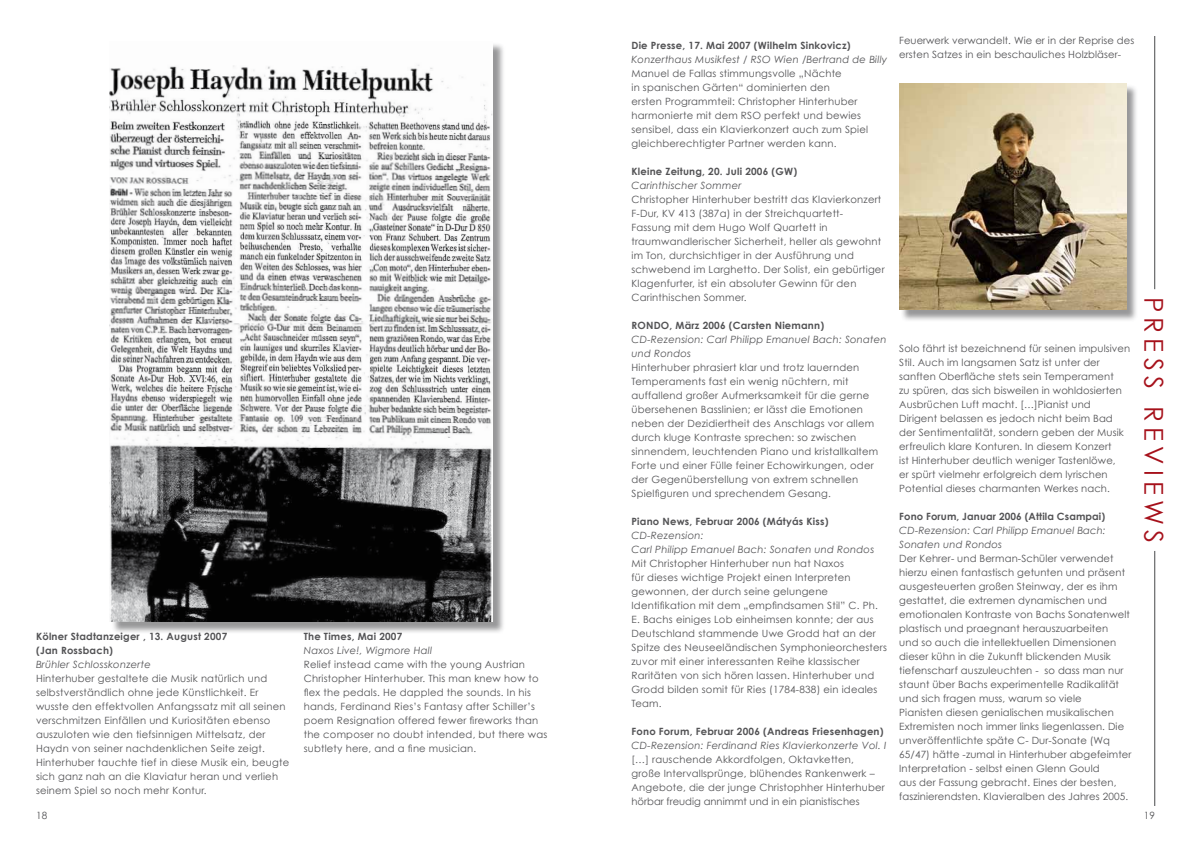
<style>
.page{position:relative;width:1191px;height:842px;background:#fff}
.page>*{position:absolute;margin:0;border:0;box-sizing:border-box;transform-origin:0 0}
.t1{font:26px "Century Gothic";letter-spacing:.2em;color:#a6111b}
.t2{font:10px/14px "Century Gothic";letter-spacing:.02em;color:#535355}
.t3{font:italic 10px/14px "Century Gothic";letter-spacing:.02em;color:#535355}
.t4{font:700 10px/14px "Century Gothic";letter-spacing:.02em;color:#535355}
</style>
<div class="page">
<div style="left:111px;top:43px;width:394px;height:591px;background:#535355;opacity:.6"></div>
<img style="left:109px;top:43px;width:384px;height:579px">
<div style="left:900px;top:85px;width:238px;height:237px;background:#535355;opacity:.6"></div>
<img style="left:899px;top:83px;width:227px;height:227px">
<hr style="left:1154px;top:551px;width:1px;height:255px;background:#48494b">
<hr style="left:1154px;top:36px;width:1px;height:253px;background:#48494b">
<p class="t4" style="left:36px;top:630px;width:193px">Kölner Stadtanzeiger , 13. August 2007 (Jan Rossbach)</p>
<p class="t3" style="left:36px;top:658px;width:116px">Brühler Schlosskonzerte</p>
<p class="t2" style="left:36px;top:672px;width:255px">Hinterhuber gestaltete die Musik natürlich und selbstverständlich ohne jede Künstlichkeit. Er wusste den effektvollen Anfangssatz mit all seinen verschmitzen Einfällen und Kuriositäten ebenso auszuloten wie den tiefsinnigen Mittelsatz, der Haydn von seiner nachdenklichen Seite zeigt.<br>Hinterhuber tauchte tief in diese Musik ein, beugte sich ganz nah an die Klaviatur heran und verlieh seinem Spiel so noch mehr Kontur.</p>
<p class="t4" style="left:304px;top:630px;width:100px">The Times, Mai 2007</p>
<p class="t3" style="left:304px;top:644px;width:130px">Naxos Live!, Wigmore Hall</p>
<p class="t2" style="left:304px;top:658px;width:245px">Relief instead came with the young Austrian Christopher Hinterhuber. This man knew how to flex the pedals. He dappled the sounds. In his hands, Ferdinand Ries’s Fantasy after Schiller’s poem Resignation offered fewer fireworks than the composer no doubt intended, but there was subtlety here, and a fine musician.</p>
<p class="t4" style="left:631px;top:38px;width:221px">Die Presse, 17. Mai 2007 (Wilhelm Sinkovicz)</p>
<p class="t3" style="left:631px;top:52px;width:257px">Konzerthaus Musikfest / RSO Wien /Bertrand de Billy</p>
<p class="t2" style="left:631px;top:66px;width:227px">Manuel de Fallas stimmungsvolle „Nächte<br>in spanischen Gärten“ dominierten den ersten Programmteil: Christopher Hinterhuber harmonierte mit dem RSO</p>
<p class="t2" style="left:631px;top:108px;width:238px;text-indent:133px">perfekt und bewies sensibel, dass ein Klavierkonzert auch zum Spiel gleichberechtigter Partner werden kann.</p>
<p class="t4" style="left:631px;top:164px;width:167px">Kleine Zeitung, 20. Juli 2006 (GW)</p>
<p class="t3" style="left:631px;top:178px;width:111px">Carinthischer Sommer</p>
<p class="t2" style="left:631px;top:192px;width:255px">Christopher H interhuber bestritt das Klavierkonzert F-Dur, KV 413 (387a) in der Streichquartett-Fassung mit dem H ugo Wolf Quartett in traumwandlerischer Sicherheit, heller als gewohnt im Ton, durchsichtiger in der Ausführung und schwebend im Larghetto. Der Solist, ein gebürtiger Klagenfurter, ist ein absoluter Gewinn für den Carinthischen Sommer.</p>
<p class="t4" style="left:631px;top:318px;width:194px">RONDO, März 2006 (Carsten Niemann)</p>
<p class="t3" style="left:631px;top:332px;width:257px">CD-Rezension: Carl Philipp Emanuel Bach: Sonaten und Rondos</p>
<p class="t2" style="left:631px;top:360px;width:248px">Hinterhuber phrasiert klar und trotz lauernden Temperaments fast ein wenig nüchtern, mit auffallend großer Aufmerksamkeit für die gerne übersehenen Basslinien; er lässt die Emotionen neben der Dezidiertheit des Anschlags vor allem durch kluge Kontraste sprechen: so zwischen sinnendem, leuchtenden Piano und kristallkaltem Forte und einer Fülle feiner Echowirkungen, oder der Gegenüberstellung von extrem schnellen Spielfiguren und sprechendem Gesang.</p>
<p class="t4" style="left:631px;top:514px;width:199px">Piano News, Februar 2006 (Mátyás Kiss)</p>
<p class="t3" style="left:631px;top:528px;width:244px">CD-Rezension:<br>Carl Philipp Emanuel Bach: Sonaten und Rondos</p>
<p class="t2" style="left:631px;top:556px;width:257px">Mit Christopher Hinterhuber nun hat N axos<br>fü r dieses wichtige Projekt einen Interpreten gewonnen, der durch seine gelungene Identifikation mit dem „empfindsamen Stil” C. Ph.<br>E. Bachs einiges Lob einheimsen konnte; der aus Deutschland stammende Uwe Grodd hat an der Spitze des N euseeländischen Symphonieorchesters zuvor mit einer interessanten Reihe klassischer Raritäten von sich hören lassen. Hinterhuber und Grodd bilden somit für Ries (1784-838) ein ideales Team.</p>
<p class="t4" style="left:631px;top:724px;width:254px">Fono Forum, Februar 2006 (Andreas Friesenhagen)</p>
<p class="t3" style="left:631px;top:738px;width:256px">CD-Rezension: Ferdinand Ries Klavierkonzerte Vol. I</p>
<p class="t2" style="left:631px;top:752px;width:255px">[…] rauschende Akkordfolgen, Oktavketten, große Intervallsprünge, blühendes Rankenwerk – Angebote, die der junge Christophher Hinterhuber hörbar freudig annimmt und in ein pianistisches</p>
<p class="t2" style="left:899px;top:33px;width:237px">Feuerwerk verwandelt. Wie er in der Reprise des ersten Satzes in ein beschauliches H olzbläser-</p>
<p class="t2" style="left:899px;top:341px;width:232px">Solo fährt ist bezeichnend für seinen impulsiven Stil. Auch im langsamen Satz ist unter der sanften Oberfläche stets sein Temperament<br>zu spüren, das sich bisweilen in wohldosierten Ausbrüchen Luft macht. […]Pianist und Dirigent belassen es jedoch nicht beim Bad der Sentimentalität, sondern geben der Musik erfreulich klare Konturen. In diesem Konzert<br>ist Hinterhuber deutlich weniger Tastenlöwe,<br>er spürt vielmehr erfolgreich dem lyrischen Potential dieses charmanten Werkes nach.</p>
<p class="t4" style="left:899px;top:509px;width:207px">Fono Forum, Januar 2006 (Attila Csampai)</p>
<p class="t3" style="left:899px;top:523px;width:208px">CD-Rezension: Carl Philipp Emanuel Bach:<br>Sonaten und Rondos</p>
<p class="t2" style="left:899px;top:551px;width:234px">Der Kehrer- und Berman-Schüler verwendet hierzu einen fantastisch getunten und präsent ausgesteuerten großen Steinway, der es ihm gestattet, die extremen dynamischen und emotionalen Kontraste von Bachs Sonatenwelt plastisch und praegnant herauszuarbeiten<br>und so auch die intellektuellen Dimensionen dieser kühn in die Zukunft blickenden Musik tiefenscharf auszuleuchten - so dass man nur staunt über Bachs experimentelle Radikalität und sich fragen muss, warum so viele<br>Pianisten diesen genialischen musikalischen Extremisten noch immer links liegenlassen. Die unveröffentlichte späte C- Dur-Sonate (Wq 65/47) hätte -zumal in H interhuber abgefeimter Interpretation - selbst einen Glenn Gould<br>aus der Fassung gebracht. Eines der besten, faszinierendsten. Klavieralben des Jahres 2005.</p>
<h1 class="t1" style="left:1169px;top:297px;width:248px;rotate:90deg">P ress rev iews</h1>
<p class="t2" style="left:36px;top:809px;width:13px">18</p>
<p class="t2" style="left:1143px;top:809px;width:13px">19</p>
</div>
